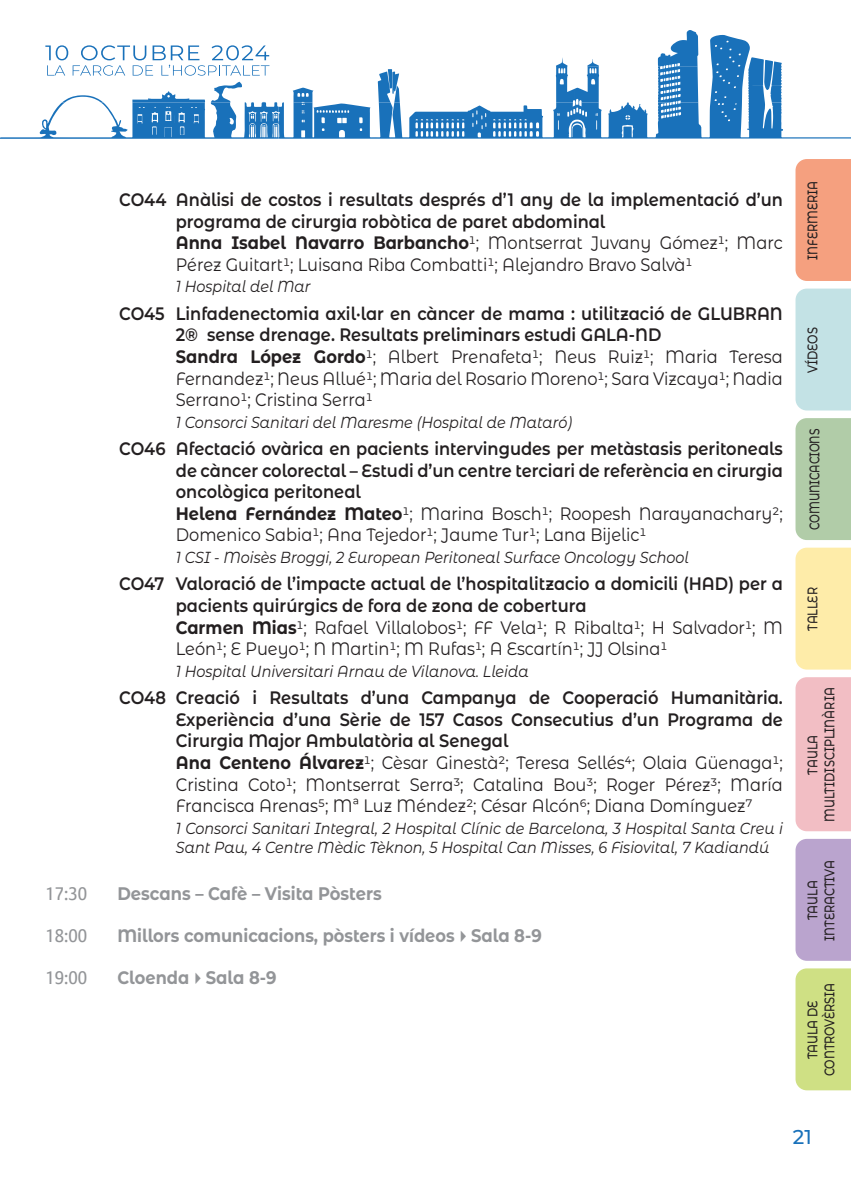
<style>
.page{position:relative;width:851px;height:1191px;background:#fff}
.page>*{position:absolute;margin:0;border:0;box-sizing:border-box;transform-origin:0 0}
.t1{font:500 20px "Montserrat Alternates";color:#1971ba}
.Text_program_1{font:700 18.2px "Montserrat Alternates";color:#939598;scale:.9 1}
.Text_program_1-2{font:18px/21.6px "Montserrat Alternates";color:#231f20;scale:.9 1}
.Text_program_1-3{font:600 18px/21.6px "Montserrat Alternates";color:#231f20;scale:.9 1}
.Text_program_1-4{font:700 18px "Montserrat Alternates";color:#939598;scale:.9 1}
.Text_program_1-5{font:18px "Allianz Sans";color:#939598}
.Text_program_1-6{font:italic 16px/19.2px "Montserrat Alternates";color:#231f20;scale:.9 1}
.t2{font:500 14px/16.8px "Montserrat Alternates";letter-spacing:-.01em;color:#231f20;text-align:center;scale:.8 1}
.t3{font:500 14px "Montserrat Alternates";letter-spacing:-.01em;color:#231f20;scale:.75 1}
.s1{font-weight:700}
.s2{font-size:18.2px}
</style>
<div class="page">
<svg style="left:0;top:30px;width:850px;height:109px"></svg>
<svg style="left:62px;top:66px;width:719px;height:73px"></svg>
<svg style="left:45px;top:45px;width:224px;height:31px"></svg>
<div style="left:795px;top:968px;width:55px;height:122px;background:#cfe084"></div>
<div style="left:795px;top:839px;width:55px;height:121px;background:#baa4ce"></div>
<div style="left:795px;top:677px;width:55px;height:154px;background:#f2bec4"></div>
<div style="left:795px;top:547px;width:55px;height:122px;background:#feeca9"></div>
<div style="left:795px;top:418px;width:55px;height:122px;background:#b1cca8"></div>
<div style="left:795px;top:288px;width:55px;height:122px;background:#c3e2e5"></div>
<div style="left:795px;top:159px;width:55px;height:122px;background:#f5a07f"></div>
<p class="Text_program_1-3" style="left:176px;top:188px;width:676px;text-indent:-57px">CO44 Anàlisi de costos i resultats després d’1 any de la implementació d’un programa de cirurgia robòtica de paret abdominal</p>
<p class="Text_program_1-2" style="left:176px;top:231px;width:676px"><span class="s1">Anna Isabel Navarro Barbancho</span>1; Montserrat Juvany Gómez1; Marc<br>Pérez Guitart1; Luisana Riba Combatti1; Alejandro Bravo Salvà1</p>
<p class="Text_program_1-6" style="left:176px;top:276px;width:151px">1 Hospital del Mar</p>
<p class="Text_program_1-3" style="left:176px;top:302px;width:675px;text-indent:-57px">CO45 Linfadenectomia axil·lar en càncer de mama : utilització de GLUBRAN<br>2® sense drenage. Resultats preliminars estudi GALA-ND</p>
<p class="Text_program_1-2" style="left:176px;top:345px;width:676px;text-align:justify"><span class="s1">Sandra López Gordo</span>1; Albert Prenafeta1; Neus Ruiz1; Maria Teresa Fernandez1; Neus Allué1; Maria del Rosario Moreno1; Sara Vizcaya1; Nadia Serrano1; Cristina Serra1</p>
<p class="Text_program_1-6" style="left:176px;top:412px;width:442px">1 Consorci Sanitari del Maresme (Hospital de Mataró)</p>
<p class="Text_program_1-3" style="left:176px;top:437px;width:676px;text-align:justify;text-indent:-57px">CO46 Afectació ovàrica en pacients intervingudes per metàstasis peritoneals de càncer colorectal – Estudi d’un centre terciari de referència en cirurgia oncològica peritoneal</p>
<p class="Text_program_1-2" style="left:176px;top:502px;width:676px"><span class="s1">Helena Fernández Mateo</span>1; Marina Bosch1; Roopesh Narayanachary2;<br>Domenico Sabia1; Ana Tejedor1; Jaume Tur1; Lana Bijelic1</p>
<p class="Text_program_1-6" style="left:176px;top:547px;width:571px">1 CSI - Moisès Broggi, 2 European Peritoneal Surface Oncology School</p>
<p class="Text_program_1-3" style="left:176px;top:572px;width:676px;text-indent:-57px">CO47 Valoració de l’impacte actual de l’hospitalitzacio a domicili (HAD) per a pacients quirúrgics de fora de zona de cobertura</p>
<p class="Text_program_1-2" style="left:176px;top:616px;width:676px"><span class="s1">Carmen Mias</span>1; Rafael Villalobos1; FF Vela1; R Ribalta1; H Salvador1; M<br>León1; E Pueyo1; N Martin1; M Rufas1; A Escartín1; JJ Olsina1</p>
<p class="Text_program_1-6" style="left:176px;top:661px;width:393px">1 Hospital Universitari Arnau de Vilanova. Lleida</p>
<p class="Text_program_1-3" style="left:176px;top:686px;width:676px;text-align:justify;text-indent:-57px">CO48 Creació i Resultats d’una Campanya de Cooperació Humanitària.<br>Experiència d’una Sèrie de 157 Casos Consecutius d’un Programa de Cirurgia Major Ambulatòria al Senegal</p>
<p class="Text_program_1-2" style="left:176px;top:751px;width:676px;text-align:justify"><span class="s1">Ana Centeno Álvarez</span>1; Cèsar Ginestà2; Teresa Sellés4; Olaia Güenaga1; Cristina Coto1; Montserrat Serra3; Catalina Bou3; Roger Pérez3; María Francisca Arenas5; Mª Luz Méndez2; César Alcón6; Diana Domínguez7</p>
<p class="Text_program_1-6" style="left:176px;top:818px;width:676px">1 Consorci Sanitari Integral, 2 Hospital Clínic de Barcelona, 3 Hospital Santa Creu i<br>Sant Pau, 4 Centre Mèdic Tèknon, 5 Hospital Can Misses, 6 Fisiovital, 7 Kadiandú</p>
<p class="Text_program_1-5" style="left:45px;top:883px;width:43px">17:30</p>
<p class="Text_program_1" style="left:117px;top:880px;width:295px">Descans – Cafè – Visita Pòsters</p>
<p class="Text_program_1-5" style="left:45px;top:925px;width:43px">18:00</p>
<p class="Text_program_1-4" style="left:117px;top:922px;width:473px">Millors comunicacions, pòsters i vídeos✔<span class="s2">Sala 8-9</span></p>
<p class="Text_program_1-5" style="left:45px;top:966px;width:43px">19:00</p>
<p class="Text_program_1-4" style="left:117px;top:964px;width:178px">Cloenda✔<span class="s2">Sala 8-9</span></p>
<p class="t2" style="left:803px;top:259px;width:99px;rotate:-90deg">INFERMERIA</p>
<p class="t2" style="left:803px;top:372px;width:58px;rotate:-90deg">VÍDEOS</p>
<p class="t3" style="left:804px;top:530px;width:137px;rotate:-90deg">COMUNICACIONS</p>
<p class="t2" style="left:803px;top:631px;width:56px;rotate:-90deg">TALLER</p>
<p class="t2" style="left:803px;top:822px;width:170px;rotate:-90deg">TAULA<br>MULTIDISCIPLINÀRIA</p>
<p class="t2" style="left:803px;top:940px;width:102px;rotate:-90deg">TAULA<br>INTERACTIVA</p>
<p class="t2" style="left:803px;top:1076px;width:118px;rotate:-90deg">TAULA DE<br>CONTROVÈRSIA</p>
<p class="t1" style="left:792px;top:1123px;width:20px">21</p>
</div>
